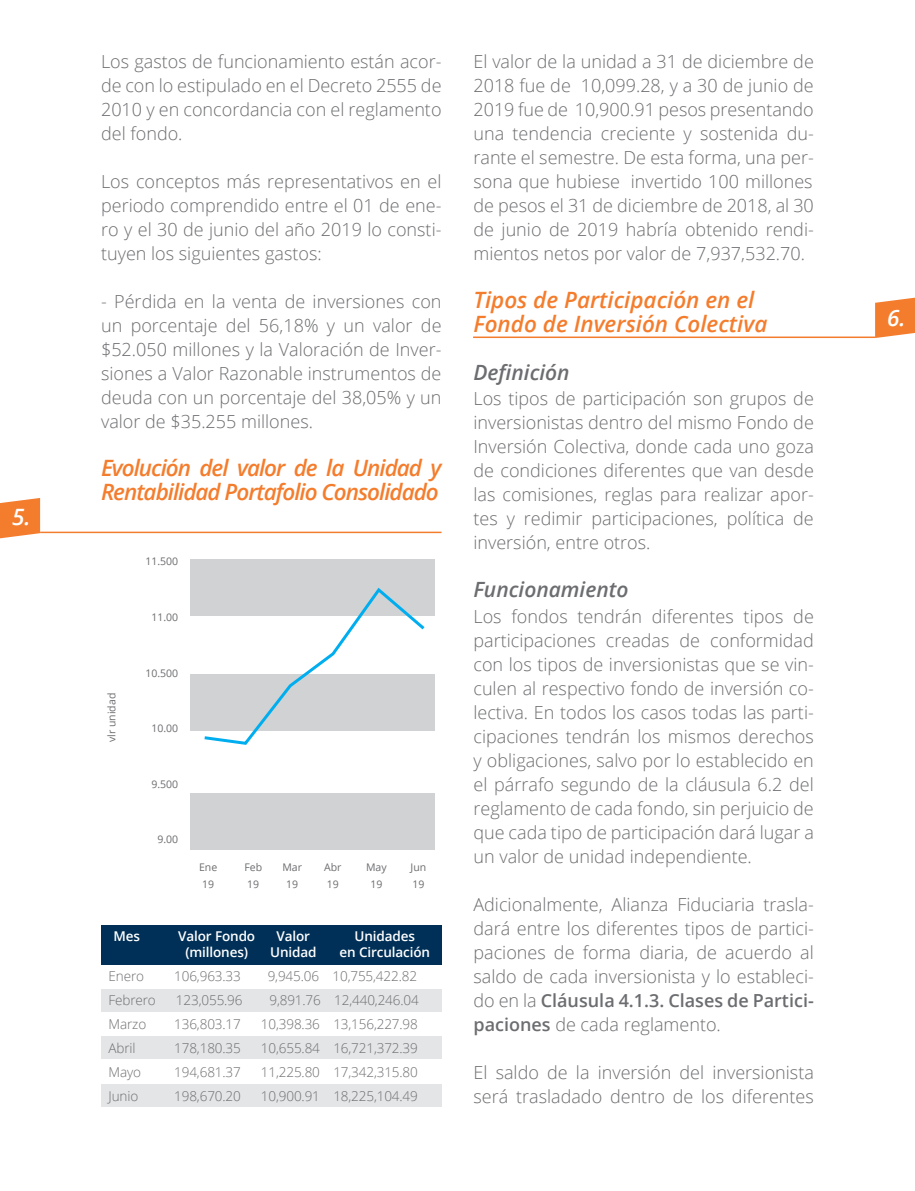
<style>
.page{position:relative;width:915px;height:1191px;background:#fff}
.page>*{position:absolute;margin:0;border:0;box-sizing:border-box;transform-origin:0 0}
.t1{font:italic 600 22.5px/24px "Open Sans";letter-spacing:-.045em;color:#f47d2d}
.t2{font:italic 600 22.5px/24px "Open Sans";color:#f47d2d}
.t3{font:italic 600 22.5px "Open Sans";color:#fff}
.t4{font:italic 600 21px "Open Sans";color:#6c6d70}
.t5{font:300 18px/24px "Open Sans";color:#6c6d70;text-align:justify}
.t6{font:300 13.5px "Open Sans";letter-spacing:-.01em;color:#6c6d70}
.t7{font:600 13.5px "Open Sans";letter-spacing:-.01em;color:#fff}
.t8{font:10.5px "Open Sans";color:#6c6d70}
.s1{font-weight:600}
</style>
<div class="page">
<div style="left:101px;top:924px;width:340px;height:40px;background:#003057"></div>
<div style="left:101px;top:989px;width:340px;height:23px;background:#e4e5e7"></div>
<div style="left:101px;top:1036px;width:340px;height:23px;background:#e4e5e7"></div>
<div style="left:101px;top:1084px;width:340px;height:22px;background:#e4e5e7"></div>
<svg style="left:0;top:498px;width:40px;height:40px;background:#f58c45"></svg>
<hr style="left:40px;top:531px;width:401px;height:2px;background:#f47d2d">
<svg style="left:875px;top:298px;width:39px;height:40px;background:#f58c46"></svg>
<hr style="left:473px;top:336px;width:402px;height:2px;background:#f47d2d">
<div style="left:190px;top:559px;width:244px;height:56px;background:#d1d2d4"></div>
<div style="left:190px;top:674px;width:244px;height:56px;background:#d1d2d4"></div>
<div style="left:190px;top:793px;width:244px;height:56px;background:#d1d2d4"></div>
<svg style="left:201px;top:587px;width:226px;height:158px"></svg>
<p class="t3" style="left:12px;top:501px;width:20px">5.</p>
<p class="t5" style="left:101px;top:49px;width:342px">Los gastos de funcionamiento están acor&shy;de con lo estipulado en el Decreto 2555 de 2010 y en concordancia con el reglamento del fondo.</p>
<p class="t5" style="left:101px;top:169px;width:342px">Los conceptos más representativos en el periodo comprendido entre el 01 de ene&shy;ro y el 30 de junio del año 2019 lo consti&shy;tuyen los siguientes gastos:</p>
<p class="t5" style="left:101px;top:289px;width:342px">- Pérdida en la venta de inversiones con un porcentaje del 56,18% y un valor de $52.050 millones y la Valoración de Inver&shy;siones a Valor Razonable instrumentos de deuda con un porcentaje del 38,05% y un valor de $35.255 millones.</p>
<p class="t1" style="left:101px;top:455px;width:342px">Evolución del valor de la Unidad y<br>Rentabilidad Portafolio Consolidado</p>
<p class="t8" style="left:145px;top:554px;width:34px">11.500</p>
<p class="t8" style="left:151px;top:610px;width:28px">11.00</p>
<p class="t8" style="left:104px;top:742px;width:51px;rotate:-90deg">vlr unidad</p>
<p class="t8" style="left:145px;top:665px;width:34px">10.500</p>
<p class="t8" style="left:151px;top:721px;width:28px">10.00</p>
<p class="t8" style="left:151px;top:776px;width:28px">9.500</p>
<p class="t8" style="left:157px;top:832px;width:22px">9.00</p>
<p class="t8" style="left:199px;top:860px;width:20px">Ene</p>
<p class="t8" style="left:244px;top:860px;width:19px">Feb</p>
<p class="t8" style="left:282px;top:860px;width:21px">Mar</p>
<p class="t8" style="left:324px;top:860px;width:19px">Abr</p>
<p class="t8" style="left:366px;top:860px;width:22px">May</p>
<p class="t8" style="left:410px;top:860px;width:17px">Jun</p>
<p class="t8" style="left:202px;top:876px;width:14px">19</p>
<p class="t8" style="left:247px;top:876px;width:14px">19</p>
<p class="t8" style="left:286px;top:876px;width:14px">19</p>
<p class="t8" style="left:327px;top:876px;width:14px">19</p>
<p class="t8" style="left:370px;top:876px;width:14px">19</p>
<p class="t8" style="left:412px;top:876px;width:14px">19</p>
<p class="t7" style="left:113px;top:927px;width:28px">Mes</p>
<p class="t7" style="left:178px;top:927px;width:78px">Valor Fondo</p>
<p class="t7" style="left:276px;top:927px;width:35px">Valor</p>
<p class="t7" style="left:354px;top:927px;width:62px">Unidades</p>
<p class="t7" style="left:185px;top:943px;width:64px">(millones)</p>
<p class="t7" style="left:270px;top:943px;width:48px">Unidad</p>
<p class="t7" style="left:339px;top:943px;width:92px">en Circulación</p>
<p class="t6" style="left:108px;top:967px;width:37px">Enero</p>
<p class="t6" style="left:174px;top:967px;width:68px">106,963.33</p>
<p class="t6" style="left:267px;top:967px;width:151px">9,945.06 10,755,422.82</p>
<p class="t6" style="left:108px;top:991px;width:49px">Febrero</p>
<p class="t6" style="left:176px;top:991px;width:68px">123,055.96</p>
<p class="t6" style="left:269px;top:991px;width:151px">9,891.76 12,440,246.04</p>
<p class="t6" style="left:108px;top:1015px;width:39px">Marzo</p>
<p class="t6" style="left:174px;top:1015px;width:68px">136,803.17</p>
<p class="t6" style="left:261px;top:1015px;width:158px">10,398.36 13,156,227.98</p>
<p class="t6" style="left:108px;top:1039px;width:28px">Abril</p>
<p class="t6" style="left:174px;top:1039px;width:68px">178,180.35</p>
<p class="t6" style="left:261px;top:1039px;width:158px">10,655.84 16,721,372.39</p>
<p class="t6" style="left:108px;top:1063px;width:34px">Mayo</p>
<p class="t6" style="left:174px;top:1063px;width:68px">194,681.37</p>
<p class="t6" style="left:261px;top:1063px;width:158px">11,225.80 17,342,315.80</p>
<p class="t6" style="left:108px;top:1087px;width:31px">Junio</p>
<p class="t6" style="left:174px;top:1087px;width:68px">198,670.20</p>
<p class="t6" style="left:261px;top:1087px;width:158px">10,900.91 18,225,104.49</p>
<p class="t5" style="left:473px;top:49px;width:342px">El valor de la unidad a 31 de diciembre de 2018 fue de 10,099.28, y a 30 de junio de 2019 fue de 10,900.91 pesos presentando una tendencia creciente y sostenida du&shy;rante el semestre. De esta forma, una per&shy;sona que hubiese invertido 100 millones de pesos el 31 de diciembre de 2018, al 30 de junio de 2019 habría obtenido rendi&shy;mientos netos por valor de 7,937,532.70.</p>
<p class="t2" style="left:473px;top:287px;width:295px">Tipos de Participación en el<br>Fondo de Inversión Colectiva</p>
<p class="t4" style="left:473px;top:358px;width:98px">Definición</p>
<p class="t5" style="left:473px;top:386px;width:342px">Los tipos de participación son grupos de inversionistas dentro del mismo Fondo de Inversión Colectiva, donde cada uno goza de condiciones diferentes que van desde las comisiones, reglas para realizar apor&shy;tes y redimir participaciones, política de inversión, entre otros.</p>
<p class="t4" style="left:473px;top:575px;width:157px">Funcionamiento</p>
<p class="t5" style="left:473px;top:603px;width:342px">Los fondos tendrán diferentes tipos de participaciones creadas de conformidad con los tipos de inversionistas que se vin&shy;culen al respectivo fondo de inversión co&shy;lectiva. En todos los casos todas las parti&shy;cipaciones tendrán los mismos derechos y obligaciones, salvo por lo establecido en el párrafo segundo de la cláusula 6.2 del reglamento de cada fondo, sin perjuicio de que cada tipo de participación dará lugar a un valor de unidad independiente.</p>
<p class="t5" style="left:473px;top:891px;width:342px">Adicionalmente, Alianza Fiduciaria trasla&shy;dará entre los diferentes tipos de partici&shy;paciones de forma diaria, de acuerdo al saldo de cada inversionista y lo estableci&shy;do en la <span class="s1">Cláusula 4.1.3. Clases de Partici&shy;paciones</span> de cada reglamento.</p>
<p class="t5" style="left:473px;top:1059px;width:342px">El saldo de la inversión del inversionista será trasladado dentro de los diferentes</p>
<p class="t3" style="left:886px;top:302px;width:20px">6.</p>
</div>
